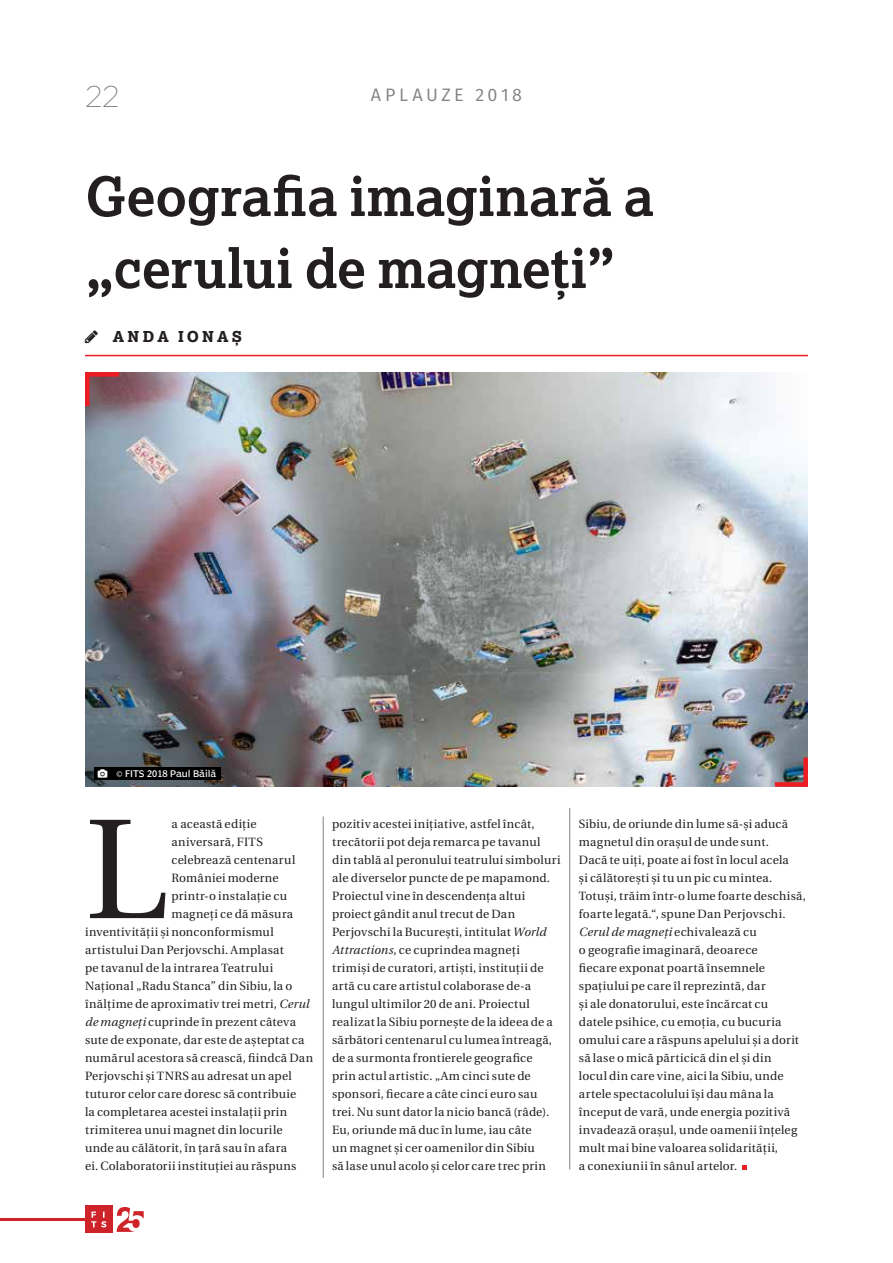
<style>
.page{position:relative;width:893px;height:1263px;background:#fff}
.page>*{position:absolute;margin:0;border:0;box-sizing:border-box;transform-origin:0 0}
.t1{font:142.05px "Heuristica";color:#231f20}
.t2{font:700 54px/72px "Lexia";color:#231f20}
.t3{font:200 30px "Gotham";color:#808285}
.t4{font:18px "Fira Sans";letter-spacing:.195em;color:#808285}
.t5{font:800 15px "Lexia";letter-spacing:.205em;color:#231f20}
.t6{font:12px/18px "Heuristica";letter-spacing:.02em;color:#231f20}
.t7{font:9px "Poynter Agate Regular One";color:#fff}
.s1{font-family:"Myriad Pro"}
.s2{font-style:italic}
</style>
<div class="page">
<hr style="left:0;top:1218px;width:98px;height:3px;background:#cf232a">
<svg style="left:117px;top:1207px;width:27px;height:25px"></svg>
<div style="left:85px;top:1206px;width:28px;height:27px;background:#cf232a"></div>
<svg style="left:91px;top:1211px;width:15px;height:16px"></svg>
<hr style="left:85px;top:355px;width:723px;height:1px;background:#ee1e23">
<svg style="left:742px;top:1166px;width:4px;height:4px"></svg>
<img style="left:85px;top:372px;width:723px;height:415px">
<div style="left:94px;top:767px;width:127px;height:13px;background:#000"></div>
<div style="left:775px;top:782px;width:33px;height:5px;background:#ee1d23"></div>
<div style="left:803px;top:757px;width:5px;height:30px;background:#ee1d23"></div>
<div style="left:85px;top:372px;width:34px;height:5px;background:#ee1d23"></div>
<div style="left:85px;top:372px;width:5px;height:34px;background:#ee1d23"></div>
<hr style="left:323px;top:816px;width:1px;height:362px;background:#808285">
<hr style="left:569px;top:808px;width:1px;height:361px;background:#808285">
<h3 class="t3" style="left:85px;top:77px;width:36px">22</h3>
<h3 class="t4" style="left:371px;top:82px;width:153px">APLAUZE 2018</h3>
<h2 class="t2" style="left:85px;top:159px;width:570px">Geografia imaginară a „cerului de magneți”</h2>
<p class="t5" style="left:113px;top:327px;width:131px">ANDA IONAȘ</p>
<p class="t7" style="left:116px;top:768px;width:101px"><span class="s1">©</span> FITS 2018 Paul Băilă</p>
<h1 class="t1" style="left:85px;top:760px;width:82px">L</h1>
<p class="t6" style="left:171px;top:815px;width:87px">a această ediție</p>
<p class="t6" style="left:171px;top:833px;width:93px">aniversară, FITS</p>
<p class="t6" style="left:171px;top:851px;width:125px">celebrează centenarul</p>
<p class="t6" style="left:171px;top:869px;width:109px">României moderne</p>
<p class="t6" style="left:171px;top:887px;width:117px">printr-o instalație cu</p>
<p class="t6" style="left:171px;top:905px;width:123px">magneți ce dă măsura</p>
<p class="t6" style="left:85px;top:923px;width:190px">inventivității și nonconformismul</p>
<p class="t6" style="left:85px;top:941px;width:200px">artistului Dan Perjovschi. Amplasat</p>
<p class="t6" style="left:85px;top:959px;width:190px">pe tavanul de la intrarea Teatrului</p>
<p class="t6" style="left:85px;top:977px;width:209px">Național „Radu Stanca” din Sibiu, la o</p>
<p class="t6" style="left:85px;top:995px;width:226px">înălțime de aproximativ trei metri, <span class="s2">Cerul</span></p>
<p class="t6" style="left:85px;top:1013px;width:212px"><span class="s2">de magneți</span> cuprinde în prezent câteva</p>
<p class="t6" style="left:85px;top:1031px;width:221px">sute de exponate, dar este de așteptat ca</p>
<p class="t6" style="left:85px;top:1049px;width:230px">numărul acestora să crească, fiindcă Dan</p>
<p class="t6" style="left:85px;top:1067px;width:208px">Perjovschi și TNRS au adresat un apel</p>
<p class="t6" style="left:85px;top:1085px;width:213px">tuturor celor care doresc să contribuie</p>
<p class="t6" style="left:85px;top:1103px;width:204px">la completarea acestei instalații prin</p>
<p class="t6" style="left:85px;top:1121px;width:199px">trimiterea unui magnet din locurile</p>
<p class="t6" style="left:85px;top:1139px;width:203px">unde au călătorit, în țară sau în afara</p>
<p class="t6" style="left:85px;top:1157px;width:213px">ei. Colaboratorii instituției au răspuns</p>
<p class="t6" style="left:332px;top:815px;width:230px">pozitiv acestei inițiative, astfel încât, trecătorii pot deja remarca pe tavanul din tablă al peronului teatrului simboluri ale diverselor puncte de pe mapamond.<br>Proiectul vine în descendența altui proiect gândit anul trecut de Dan Perjovschi la București, intitulat <span class="s2">World Attractions</span>, ce cuprindea magneți trimiși de curatori, artiști, instituții de artă cu care artistul colaborase de-a lungul ultimilor 20 de ani. Proiectul realizat la Sibiu pornește de la ideea de a sărbători centenarul cu lumea întreagă, de a surmonta frontierele geografice<br>prin actul artistic. „Am cinci sute de sponsori, fiecare a câte cinci euro sau trei. Nu sunt dator la nicio bancă (râde).<br>Eu, oriunde mă duc în lume, iau câte<br>un magnet și cer oamenilor din Sibiu<br>să lase unul acolo și celor care trec prin</p>
<p class="t6" style="left:579px;top:815px;width:228px">Sibiu, de oriunde din lume să-și aducă magnetul din orașul de unde sunt.<br>Dacă te uiți, poate ai fost în locul acela<br>și călătorești și tu un pic cu mintea.<br>Totuși, trăim într-o lume foarte deschisă, foarte legată.“, spune Dan Perjovschi.<br><span class="s2">Cerul de magneți</span> echivalează cu<br>o geografie imaginară, deoarece<br>fiecare exponat poartă însemnele spațiului pe care îl reprezintă, dar<br>și ale donatorului, este încărcat cu<br>datele psihice, cu emoția, cu bucuria omului care a răspuns apelului și a dorit să lase o mică părticică din el și din<br>locul din care vine, aici la Sibiu, unde artele spectacolului își dau mâna la început de vară, unde energia pozitivă invadează orașul, unde oamenii înțeleg mult mai bine valoarea solidarității,<br>a conexiunii în sânul artelor.</p>
</div>
